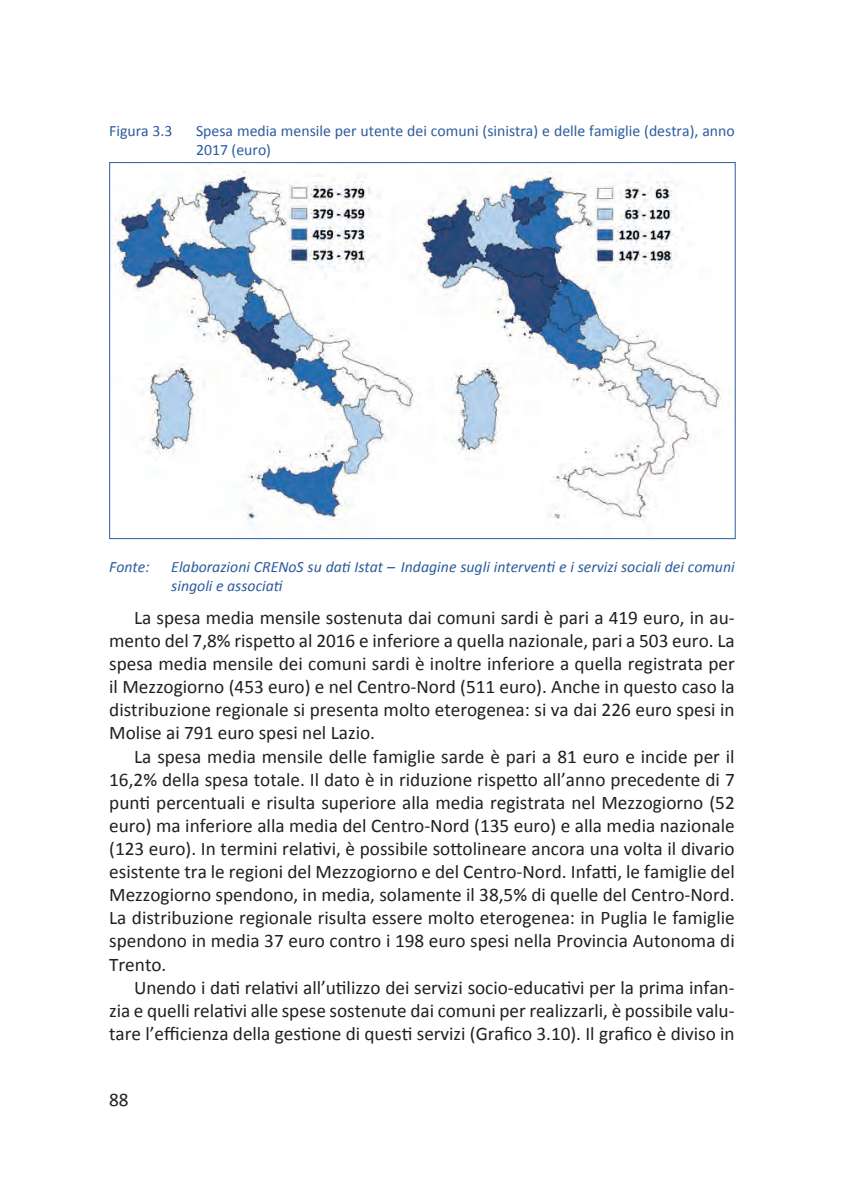
<style>
.page{position:relative;width:844px;height:1191px;background:#fff}
.page>*{position:absolute;margin:0;border:0;box-sizing:border-box;transform-origin:0 0}
.t1{font:19.25px/23.1px "Calibri";color:#231f20;text-align:justify}
.t2{font:italic 15.75px/18.9px "Calibri";color:#2c5c9d}
.t3{font:15.75px/18.9px "Calibri";color:#2c5c9d}
</style>
<div class="page">
<img style="left:111px;top:170px;width:610px;height:355px">
<p class="t3" style="left:109px;top:120px;width:65px">Figura 3.3</p>
<p class="t3" style="left:196px;top:120px;width:540px">Spesa media mensile per utente dei comuni (sinistra) e delle famiglie (destra), anno<br>2017 (euro)</p>
<p class="t2" style="left:109px;top:556px;width:42px">Fonte:</p>
<p class="t2" style="left:171px;top:556px;width:564px">Elaborazioni CRENoS su dati Istat – Indagine sugli interventi e i servizi sociali dei comuni singoli e associati</p>
<p class="t1" style="left:109px;top:605px;width:627px;text-indent:25px">La spesa media mensile sostenuta dai comuni sardi è pari a 419 euro, in au&shy;mento del 7,8% rispetto al 2016 e inferiore a quella nazionale, pari a 503 euro. La spesa media mensile dei comuni sardi è inoltre inferiore a quella registrata per il Mezzogiorno (453 euro) e nel Centro-Nord (511 euro). Anche in questo caso la distribuzione regionale si presenta molto eterogenea: si va dai 226 euro spesi in Molise ai 791 euro spesi nel Lazio.</p>
<p class="t1" style="left:109px;top:743px;width:627px;text-indent:25px">La spesa media mensile delle famiglie sarde è pari a 81 euro e incide per il 16,2% della spesa totale. Il dato è in riduzione rispetto all’anno precedente di 7 punti percentuali e risulta superiore alla media registrata nel Mezzogiorno (52 euro) ma inferiore alla media del Centro-Nord (135 euro) e alla media nazionale (123 euro). In termini relativi, è possibile sottolineare ancora una volta il divario esistente tra le regioni del Mezzogiorno e del Centro-Nord. Infatti, le famiglie del Mezzogiorno spendono, in media, solamente il 38,5% di quelle del Centro-Nord.<br>La distribuzione regionale risulta essere molto eterogenea: in Puglia le famiglie spendono in media 37 euro contro i 198 euro spesi nella Provincia Autonoma di Trento.</p>
<p class="t1" style="left:109px;top:974px;width:626px;text-indent:25px">Unendo i dati relativi all’utilizzo dei servizi socio-educativi per la prima infan&shy;zia e quelli relativi alle spese sostenute dai comuni per realizzarli, è possibile valu&shy;tare l’efficienza della gestione di questi servizi (Grafico 3.10). Il grafico è diviso in</p>
<p class="t1" style="left:109px;top:1087px;width:21px">88</p>
</div>
